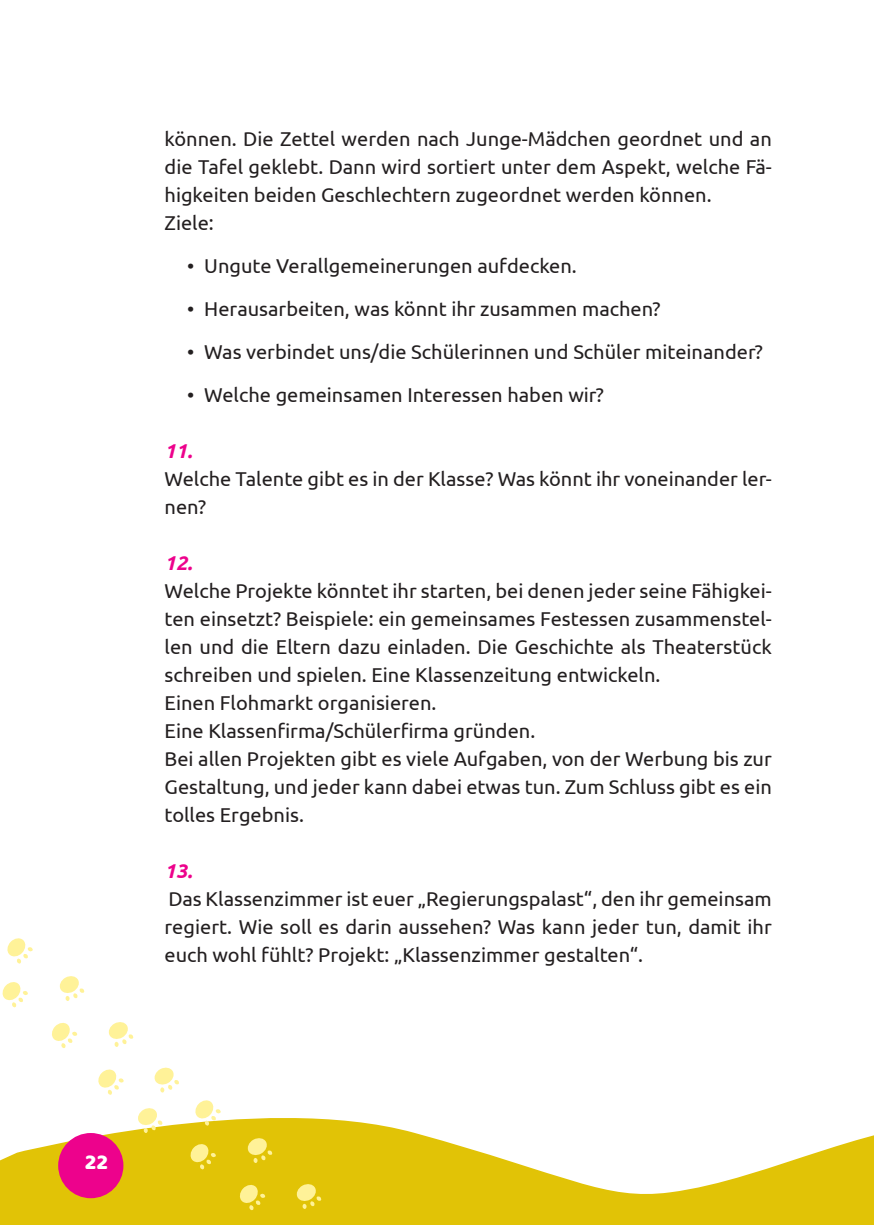
<style>
.page{position:relative;width:874px;height:1225px;background:#fff}
.page>*{position:absolute;margin:0;border:0;box-sizing:border-box;transform-origin:0 0}
.t1{font:22px "Baloo Tammudu";color:#fff}
.t2{font:20px/28px "Ubuntu";color:#231f20}
.t3{font:italic 700 20px "Ubuntu";color:#ed028c}
</style>
<div class="page">
<svg style="left:0;top:1092px;width:873px;height:133px;fill:#e1c306"></svg>
<div style="left:58px;top:1133px;width:65px;height:65px;background:#ed028c;border-radius:50%"></div>
<svg style="left:59px;top:976px;width:26px;height:25px"></svg>
<svg style="left:108px;top:1022px;width:25px;height:25px"></svg>
<svg style="left:154px;top:1067px;width:25px;height:25px"></svg>
<svg style="left:7px;top:938px;width:26px;height:26px"></svg>
<svg style="left:52px;top:1022px;width:25px;height:26px"></svg>
<svg style="left:2px;top:982px;width:26px;height:25px"></svg>
<svg style="left:97px;top:1069px;width:27px;height:26px"></svg>
<svg style="left:137px;top:1107px;width:26px;height:26px"></svg>
<svg style="left:246px;top:1137px;width:26px;height:26px"></svg>
<svg style="left:295px;top:1183px;width:26px;height:26px"></svg>
<svg style="left:194px;top:1099px;width:27px;height:27px"></svg>
<svg style="left:239px;top:1183px;width:26px;height:27px"></svg>
<svg style="left:189px;top:1143px;width:27px;height:26px"></svg>
<p class="t2" style="left:164px;top:124px;width:608px">können. Die Zettel werden nach Junge-Mädchen geordnet und an die Tafel geklebt. Dann wird sortiert unter dem Aspekt, welche Fä&shy;higkeiten beiden Geschlechtern zugeordnet werden können.<br>Ziele:</p>
<p class="t2" style="left:187px;top:251px;width:391px">• Ungute Verallgemeinerungen aufdecken.</p>
<p class="t2" style="left:187px;top:294px;width:474px">• Herausarbeiten, was könnt ihr zusammen machen?</p>
<p class="t2" style="left:187px;top:337px;width:577px">• Was verbindet uns/die Schülerinnen und Schüler miteinander?</p>
<p class="t2" style="left:187px;top:380px;width:418px">• Welche gemeinsamen Interessen haben wir?</p>
<p class="t3" style="left:164px;top:439px;width:29px">11.</p>
<p class="t2" style="left:164px;top:464px;width:608px">Welche Talente gibt es in der Klasse? Was könnt ihr voneinander ler&shy;nen?</p>
<p class="t3" style="left:164px;top:551px;width:29px">12.</p>
<p class="t2" style="left:164px;top:576px;width:608px">Welche Projekte könntet ihr starten, bei denen jeder seine Fähigkei&shy;ten einsetzt? Beispiele: ein gemeinsames Festessen zusammenstel&shy;len und die Eltern dazu einladen. Die Geschichte als Theaterstück schreiben und spielen. Eine Klassenzeitung entwickeln.<br>Einen Flohmarkt organisieren.<br>Eine Klassenfirma/Schülerfirma gründen.<br>Bei allen Projekten gibt es viele Aufgaben, von der Werbung bis zur Gestaltung, und jeder kann dabei etwas tun. Zum Schluss gibt es ein tolles Ergebnis.</p>
<p class="t3" style="left:164px;top:859px;width:29px">13.</p>
<p class="t2" style="left:164px;top:884px;width:608px;text-align:justify">Das Klassenzimmer ist euer „Regierungspalast“, den ihr gemeinsam regiert. Wie soll es darin aussehen? Was kann jeder tun, damit ihr euch wohl fühlt? Projekt: „Klassenzimmer gestalten“.</p>
<p class="t1" style="left:85px;top:1148px;width:24px">22</p>
</div>
